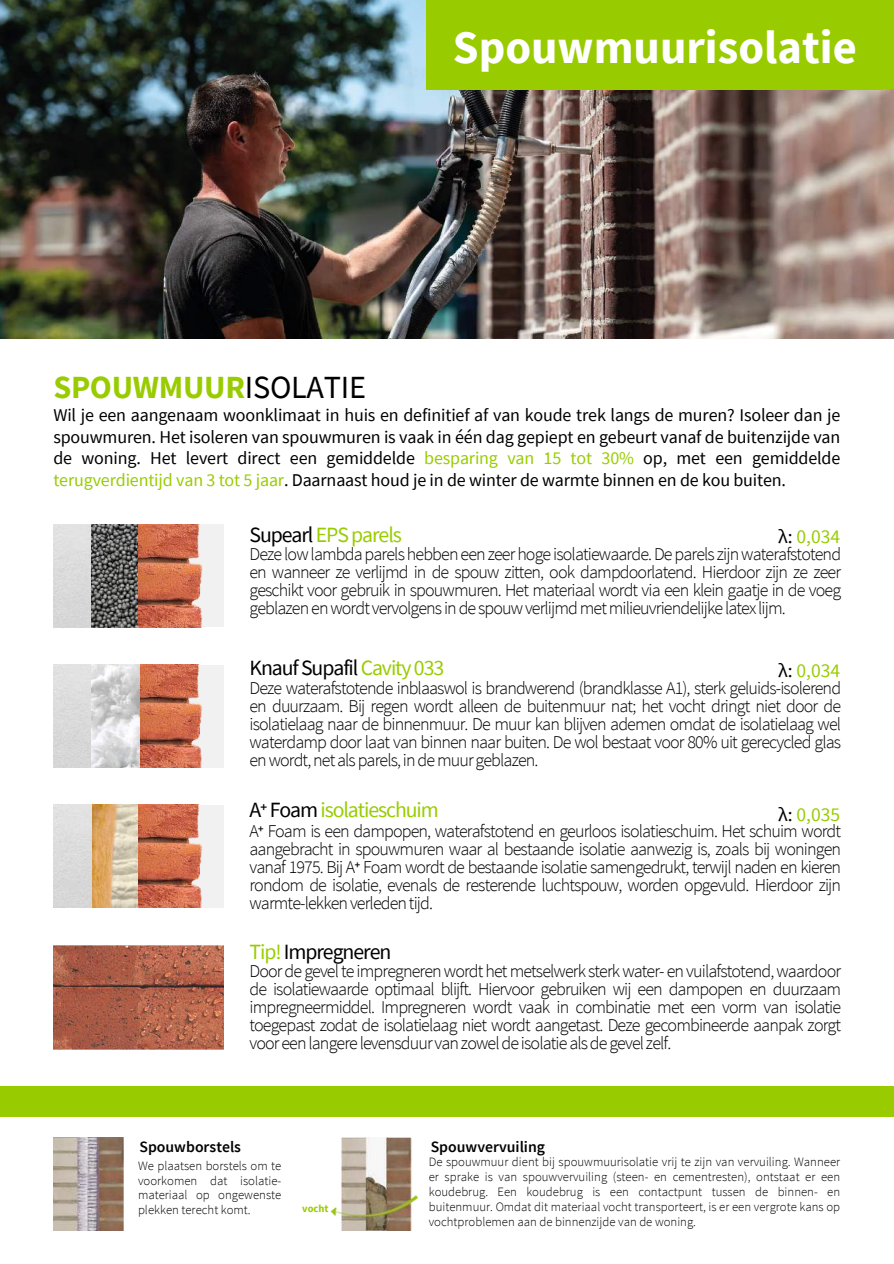
<style>
.page{position:relative;width:894px;height:1264px;background:#fff}
.page>*{position:absolute;margin:0;border:0;box-sizing:border-box;transform-origin:0 0}
.t1{font:700 46.5px "Source Sans Pro";color:#fff}
.t2{font:700 32.25px "Source Sans Pro";letter-spacing:-.01em;color:#9c0}
.t3{font:21.75px "Source Sans Pro";letter-spacing:-.05em;color:#9c0}
.t4{font:21.75px "Source Sans Pro";letter-spacing:-.05em;color:#000}
.t5{font:19.5px "Source Sans Pro";color:#9c0}
.t6{font:300 18px/18px "Source Sans Pro";letter-spacing:-.05em;color:#000;text-align:justify}
.t7{font:18px/21.3px "Source Sans Pro";letter-spacing:-.01em;color:#000;text-align:justify}
.t8{font:600 15.75px "Source Sans Pro";color:#000}
.t9{font:300 12.75px/14.9px "Source Sans Pro";color:#000;text-align:justify}
.t10{font:700 10.5px "Source Sans Pro";color:#9c0}
.s1{font-weight:400;color:#000}
.s2{color:#9c0}
.s3{color:#000}
.s4{font-family:"Noto Sans";color:#000}
.s5{font-family:"Noto Sans";font-weight:400}
</style>
<div class="page">
<img style="left:0;top:0;width:893px;height:338px">
<div style="left:0;top:1085px;width:893px;height:31px;background:#9c0"></div>
<img style="left:53px;top:1137px;width:70px;height:92px">
<img style="left:330px;top:1137px;width:88px;height:92px">
<svg style="left:53px;top:804px;width:170px;height:103px;fill:#ddd"></svg>
<img style="left:128px;top:804px;width:10px;height:103px">
<img style="left:92px;top:804px;width:36px;height:103px">
<img style="left:138px;top:804px;width:77px;height:103px">
<div style="left:53px;top:664px;width:170px;height:103px;background:#f1f1f1"></div>
<img style="left:53px;top:664px;width:162px;height:103px">
<div style="left:53px;top:524px;width:170px;height:103px;background:#f1f1f1"></div>
<img style="left:53px;top:524px;width:85px;height:103px">
<img style="left:138px;top:524px;width:65px;height:103px">
<img style="left:53px;top:945px;width:170px;height:104px">
<div style="left:426px;top:0;width:467px;height:89px;background:#9c0"></div>
<h1 class="t1" style="left:452px;top:16px;width:405px">Spouwmuurisolatie</h1>
<h2 class="t2" style="left:53px;top:365px;width:314px">SPOUWMUUR<span class="s1">ISOLATIE</span></h2>
<p class="t7" style="left:53px;top:404px;width:788px">Wil je een aangenaam woonklimaat in huis en definitief af van koude trek langs de muren? Isoleer dan je spouwmuren. Het isoleren van spouwmuren is vaak in één dag gepiept en gebeurt vanaf de buitenzijde van de woning. Het levert direct een gemiddelde <span class="s2">besparing van 15 tot 30%</span> op, met een gemiddelde <span class="s2">terugverdientijd van 3 tot 5 jaar</span>. Daarnaast houd je in de winter de warmte binnen en de kou buiten.</p>
<p class="t3" style="left:249px;top:521px;width:154px"><span class="s3">Supearl</span> EPS parels</p>
<p class="t5" style="left:778px;top:524px;width:63px"><span class="s3">λ:</span> 0,034</p>
<p class="t6" style="left:249px;top:545px;width:593px">Deze low lambda parels hebben een zeer hoge isolatiewaarde. De parels zijn waterafstotend en wanneer ze verlijmd in de spouw zitten, ook dampdoorlatend. Hierdoor zijn ze zeer geschikt voor gebruik in spouwmuren. Het materiaal wordt via een klein gaatje in de voeg geblazen en wordt vervolgens in de spouw verlijmd met milieuvriendelijke latex lijm.</p>
<p class="t4" style="left:249px;top:654px;width:196px">Knauf Supafil <span class="s2">Cavity 033</span></p>
<p class="t5" style="left:778px;top:658px;width:63px"><span class="s3">λ:</span> 0,034</p>
<p class="t6" style="left:249px;top:679px;width:593px">Deze waterafstotende inblaaswol is brandwerend (brandklasse A1), sterk geluids-isolerend en duurzaam. Bij regen wordt alleen de buitenmuur nat; het vocht dringt niet door de isolatielaag naar de binnenmuur. De muur kan blijven ademen omdat de isolatielaag wel waterdamp door laat van binnen naar buiten. De wol bestaat voor 80% uit gerecycled glas en wordt, net als parels, in de muur geblazen.</p>
<p class="t3" style="left:249px;top:796px;width:191px"><span class="s3">A</span><span class="s4">⁺</span> <span class="s3">Foam</span> isolatieschuim</p>
<p class="t5" style="left:778px;top:801px;width:63px"><span class="s3">λ:</span> 0,035</p>
<p class="t6" style="left:249px;top:821px;width:593px">A<span class="s5">⁺</span> Foam is een dampopen, waterafstotend en geurloos isolatieschuim. Het schuim wordt aangebracht in spouwmuren waar al bestaande isolatie aanwezig is, zoals bij woningen vanaf 1975. Bij A<span class="s5">⁺</span> Foam wordt de bestaande isolatie samengedrukt, terwijl naden en kieren rondom de isolatie, evenals de resterende luchtspouw, worden opgevuld. Hierdoor zijn warmte-lekken verleden tijd.</p>
<p class="t4" style="left:249px;top:938px;width:143px"><span class="s2">Tip!</span> Impregneren</p>
<p class="t6" style="left:249px;top:962px;width:593px">Door de gevel te impregneren wordt het metselwerk sterk water- en vuilafstotend, waardoor de isolatiewaarde optimaal blijft. Hiervoor gebruiken wij een dampopen en duurzaam impregneermiddel. Impregneren wordt vaak in combinatie met een vorm van isolatie toegepast zodat de isolatielaag niet wordt aangetast. Deze gecombineerde aanpak zorgt voor een langere levensduur van zowel de isolatie als de gevel zelf.</p>
<p class="t8" style="left:139px;top:1136px;width:103px">Spouwborstels</p>
<p class="t9" style="left:138px;top:1157px;width:145px">We plaatsen borstels om te voorkomen dat isolatie&shy;materiaal op ongewenste plekken terecht komt.</p>
<p class="t10" style="left:302px;top:1200px;width:28px">vocht</p>
<p class="t8" style="left:430px;top:1136px;width:116px">Spouwvervuiling</p>
<p class="t9" style="left:428px;top:1154px;width:413px">De spouwmuur dient bij spouwmuurisolatie vrij te zijn van vervuiling. Wanneer er sprake is van spouwvervuiling (steen- en cementresten), ontstaat er een koudebrug. Een koudebrug is een contactpunt tussen de binnen- en buitenmuur. Omdat dit materiaal vocht transporteert, is er een vergrote kans op vochtproblemen aan de binnenzijde van de woning.</p>
</div>
